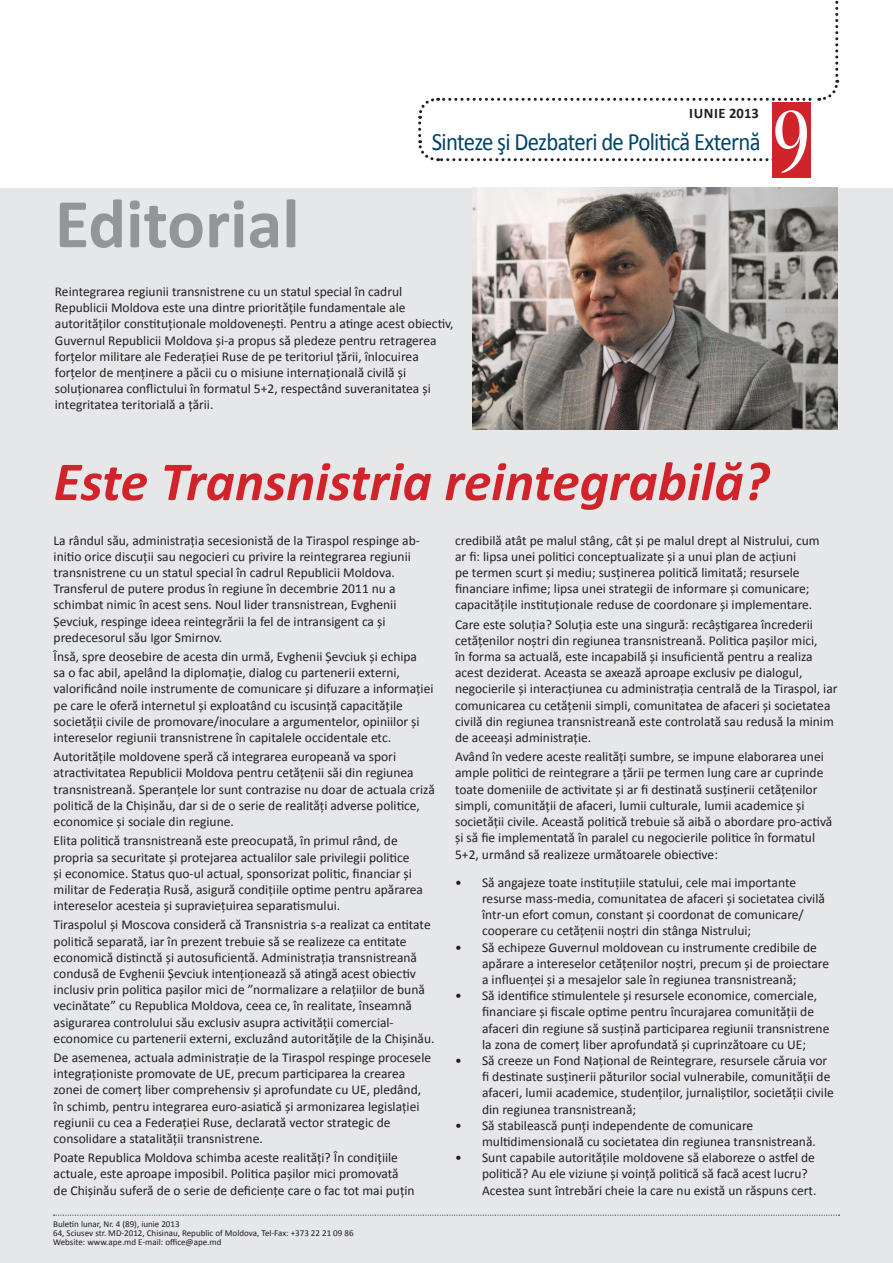
<style>
.page{position:relative;width:893px;height:1263px;background:#fff}
.page>*{position:absolute;margin:0;border:0;box-sizing:border-box;transform-origin:0 0}
.t1{font:condensed 102px "Nueva Std";color:#fff}
.t2{font:700 70.5px "Calibri";color:#939598}
.t3{font:italic 700 55.5px "Calibri";color:#d1232a}
.t4{font:25.05px "Calibri";letter-spacing:-.03em;color:#014368;scale:.91 1}
.t5{font:700 14.55px "Calibri";letter-spacing:.04em;color:#231f20}
.texte{font:13.5px/16.2px "Calibri";color:#231f20}
.t6{font:9px/9px "Calibri";color:#231f20}
</style>
<div class="page">
<svg style="left:418px;top:0;width:422px;height:162px"></svg>
<div style="left:772px;top:102px;width:38px;height:76px;background:#d1232a"></div>
<div style="left:0;top:188px;width:892px;height:1075px;background:#e6e7e9"></div>
<img style="left:472px;top:188px;width:366px;height:242px">
<p class="t5" style="left:689px;top:104px;width:71px">IUNIE 2013</p>
<p class="t2" style="left:55px;top:180px;width:246px">Editorial</p>
<h3 class="t4" style="left:432px;top:126px;width:363px">Sinteze şi Dezbateri de Politică Externă</h3>
<p class="texte" style="left:55px;top:283px;width:400px">Reintegrarea regiunii transnistrene cu un statul special în cadrul Republicii Moldova este una dintre prioritățile fundamentale ale autorităților constituționale moldovenești. Pentru a atinge acest obiectiv, Guvernul Republicii Moldova și-a propus să pledeze pentru retragerea forțelor militare ale Federației Ruse de pe teritoriul țării, înlocuirea forțelor de menținere a păcii cu o misiune internațională civilă și soluționarea conflictului în formatul 5+2, respectând suveranitatea și integritatea teritorială a țării.</p>
<p class="t1" style="left:773px;top:95px;width:39px">9</p>
<p class="t3" style="left:54px;top:446px;width:717px">Este Transnistria reintegrabilă?</p>
<p class="texte" style="left:54px;top:531px;width:368px">La rândul său, administrația secesionistă de la Tiraspol respinge ab&shy;initio orice discuții sau negocieri cu privire la reintegrarea regiunii transnistrene cu un statul special în cadrul Republicii Moldova.<br>Transferul de putere produs în regiune în decembrie 2011 nu a schimbat nimic în acest sens. Noul lider transnistrean, Evghenii Șevciuk, respinge ideea reintegrării la fel de intransigent ca și predecesorul său Igor Smirnov.</p>
<p class="texte" style="left:54px;top:648px;width:381px">Însă, spre deosebire de acesta din urmă, Evghenii Șevciuk și echipa<br>sa o fac abil, apelând la diplomație, dialog cu partenerii externi, valorificând noile instrumente de comunicare și difuzare a informației pe care le oferă internetul și exploatând cu iscusință capacitățile societății civile de promovare/inoculare a argumentelor, opiniilor și intereselor regiunii transnistrene în capitalele occidentale etc.</p>
<p class="texte" style="left:54px;top:748px;width:383px">Autoritățile moldovene speră că integrarea europeană va spori atractivitatea Republicii Moldova pentru cetățenii săi din regiunea transnistreană. Speranțele lor sunt contrazise nu doar de actuala criză politică de la Chișinău, dar si de o serie de realități adverse politice, economice și sociale din regiune.</p>
<p class="texte" style="left:54px;top:832px;width:371px">Elita politică transnistreană este preocupată, în primul rând, de propria sa securitate și protejarea actualilor sale privilegii politice<br>și economice. Status quo-ul actual, sponsorizat politic, financiar și militar de Federația Rusă, asigură condițiile optime pentru apărarea intereselor acesteia și supraviețuirea separatismului.</p>
<p class="texte" style="left:54px;top:916px;width:382px">Tiraspolul și Moscova consideră că Transnistria s-a realizat ca entitate politică separată, iar în prezent trebuie să se realizeze ca entitate economică distinctă și autosuficientă. Administrația transnistreană condusă de Evghenii Șevciuk intenționează să atingă acest obiectiv inclusiv prin politica pașilor mici de ”normalizare a relațiilor de bună vecinătate” cu Republica Moldova, ceea ce, în realitate, înseamnă asigurarea controlului său exclusiv asupra activității comercial&shy;economice cu partenerii externi, excluzând autoritățile de la Chișinău.</p>
<p class="texte" style="left:54px;top:1049px;width:379px">De asemenea, actuala administrație de la Tiraspol respinge procesele integraționiste promovate de UE, precum participarea la crearea zonei de comerț liber comprehensiv și aprofundate cu UE, pledând, în schimb, pentru integrarea euro-asiatică și armonizarea legislației regiunii cu cea a Federației Ruse, declarată vector strategic de consolidare a statalității transnistrene.</p>
<p class="texte" style="left:54px;top:1149px;width:363px">Poate Republica Moldova schimba aceste realități? În condițiile actuale, este aproape imposibil. Politica pașilor mici promovată de Chișinău suferă de o serie de deficiențe care o fac tot mai puțin</p>
<p class="t6" style="left:53px;top:1219px;width:302px">Buletin lunar, Nr. 4 (89), iunie 2013<br>64, Sciusev str. MD-2012, Chisinau, Republic of Moldova, Tel-Fax: +373 22 21 09 86<br>Website: www.ape.md E-mail: office@ape.md</p>
<p class="texte" style="left:455px;top:531px;width:366px">credibilă atât pe malul stâng, cât și pe malul drept al Nistrului, cum ar fi: lipsa unei politici conceptualizate și a unui plan de acțiuni<br>pe termen scurt și mediu; susținerea politică limitată; resursele financiare infime; lipsa unei strategii de informare și comunicare; capacitățile instituționale reduse de coordonare și implementare.</p>
<p class="texte" style="left:455px;top:615px;width:384px">Care este soluția? Soluția este una singură: recâștigarea încrederii cetățenilor noștri din regiunea transnistreană. Politica pașilor mici,<br>în forma sa actuală, este incapabilă și insuficientă pentru a realiza acest deziderat. Aceasta se axează aproape exclusiv pe dialogul, negocierile și interacțiunea cu administrația centrală de la Tiraspol, iar comunicarea cu cetățenii simpli, comunitatea de afaceri și societatea civilă din regiunea transnistreană este controlată sau redusă la minim de aceeași administrație.</p>
<p class="texte" style="left:455px;top:748px;width:379px">Având în vedere aceste realități sumbre, se impune elaborarea unei ample politici de reintegrare a țării pe termen lung care ar cuprinde toate domeniile de activitate și ar fi destinată susținerii cetățenilor simpli, comunității de afaceri, lumii culturale, lumii academice și societății civile. Această politică trebuie să aibă o abordare pro-activă și să fie implementată în paralel cu negocierile politice în formatul 5+2, urmând să realizeze următoarele obiective:</p>
<p class="texte" style="left:482px;top:873px;width:344px;text-indent:-27px">• Să angajeze toate instituțiile statului, cele mai importante resurse mass-media, comunitatea de afaceri și societatea civilă într-un efort comun, constant și coordonat de comunicare/ cooperare cu cetățenii noștri din stânga Nistrului;</p>
<p class="texte" style="left:482px;top:938px;width:349px;text-indent:-27px">• Să echipeze Guvernul moldovean cu instrumente credibile de apărare a intereselor cetățenilor noștri, precum și de proiectare a influenței și a mesajelor sale în regiunea transnistreană;</p>
<p class="texte" style="left:482px;top:987px;width:349px;text-indent:-27px">• Să identifice stimulentele și resursele economice, comerciale, financiare și fiscale optime pentru încurajarea comunității de afaceri din regiune să susțină participarea regiunii transnistrene la zona de comerț liber aprofundată și cuprinzătoare cu UE;</p>
<p class="texte" style="left:482px;top:1052px;width:353px;text-indent:-27px">• Să creeze un Fond Național de Reintegrare, resursele căruia vor fi destinate susținerii păturilor social vulnerabile, comunității de afaceri, lumii academice, studenților, jurnaliștilor, societății civile din regiunea transnistreană;</p>
<p class="texte" style="left:482px;top:1116px;width:335px;text-indent:-27px">• Să stabilească punți independente de comunicare multidimensională cu societatea din regiunea transnistreană.</p>
<p class="texte" style="left:482px;top:1149px;width:336px;text-indent:-27px">• Sunt capabile autoritățile moldovene să elaboreze o astfel de politică? Au ele viziune și voință politică să facă acest lucru?<br>Acestea sunt întrebări cheie la care nu există un răspuns cert.</p>
</div>
